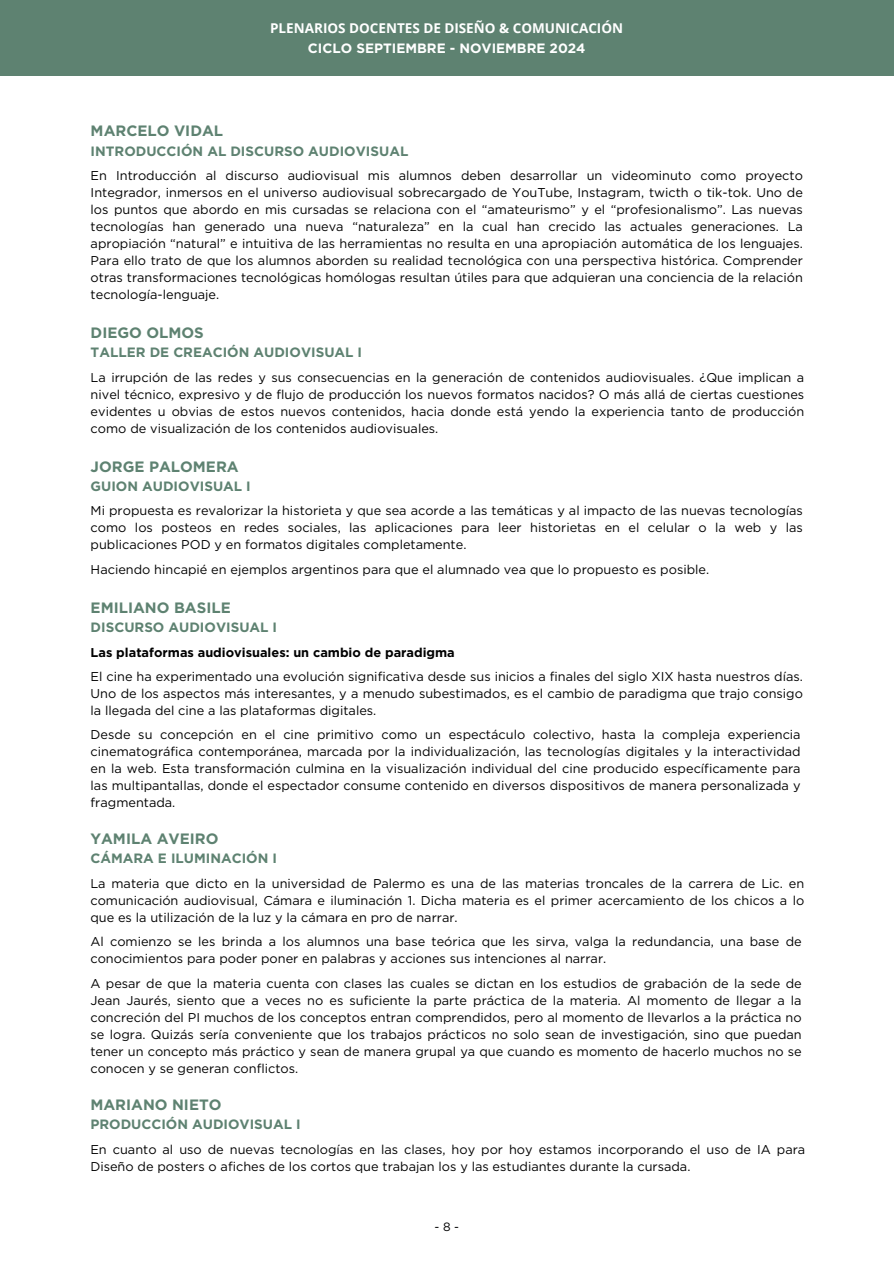
<style>
.page{position:relative;width:894px;height:1264px;background:#fff}
.page>*{position:absolute;margin:0;border:0;box-sizing:border-box;transform-origin:0 0}
.t1{font:700 15px "Gotham";color:#5e8271}
.t2{font:700 13.5px "Gotham";color:#5e8271}
.t3{font:700 13.5px "Open Sans";color:#fff}
.t4{font:700 13.5px "Gotham";color:#fff}
.t5{font:12.75px/17px "Gotham";color:#000;text-align:justify}
.t6{font:700 12.75px "Gotham";color:#000}
.t7{font:12px "Gotham";color:#000}
</style>
<div class="page">
<div style="left:0;top:0;width:893px;height:75px;background:#5e8271"></div>
<h1 class="t3" style="left:270px;top:18px;width:354px">PLENARIOS DOCENTES DE DISEÑO &amp; COMUNICACIÓN</h1>
<h1 class="t4" style="left:308px;top:40px;width:279px">CICLO SEPTIEMBRE - NOVIEMBRE 2024</h1>
<h1 class="t1" style="left:91px;top:122px;width:134px">MARCELO VIDAL</h1>
<h1 class="t2" style="left:91px;top:142px;width:319px">INTRODUCCIÓN AL DISCURSO AUDIOVISUAL</h1>
<h3 class="t5" style="left:91px;top:167px;width:713px">En Introducción al discurso audiovisual mis alumnos deben desarrollar un videominuto como proyecto Integrador, inmersos en el universo audiovisual sobrecargado de YouTube, Instagram, twicth o tik-tok. Uno de los puntos que abordo en mis cursadas se relaciona con el “amateurismo” y el “profesionalismo”. Las nuevas tecnologías han generado una nueva “naturaleza” en la cual han crecido las actuales generaciones. La apropiación “natural” e intuitiva de las herramientas no resulta en una apropiación automática de los lenguajes.<br>Para ello trato de que los alumnos aborden su realidad tecnológica con una perspectiva histórica. Comprender otras transformaciones tecnológicas homólogas resultan útiles para que adquieran una conciencia de la relación tecnología-lenguaje.</h3>
<h1 class="t1" style="left:91px;top:323px;width:115px">DIEGO OLMOS</h1>
<h1 class="t2" style="left:91px;top:344px;width:273px">TALLER DE CREACIÓN AUDIOVISUAL I</h1>
<h3 class="t5" style="left:91px;top:369px;width:715px">La irrupción de las redes y sus consecuencias en la generación de contenidos audiovisuales. ¿Que implican a nivel técnico, expresivo y de flujo de producción los nuevos formatos nacidos? O más allá de ciertas cuestiones evidentes u obvias de estos nuevos contenidos, hacia donde está yendo la experiencia tanto de producción como de visualización de los contenidos audiovisuales.</h3>
<h1 class="t1" style="left:91px;top:457px;width:149px">JORGE PALOMERA</h1>
<h1 class="t2" style="left:91px;top:477px;width:162px">GUION AUDIOVISUAL I</h1>
<h3 class="t5" style="left:91px;top:502px;width:713px">Mi propuesta es revalorizar la historieta y que sea acorde a las temáticas y al impacto de las nuevas tecnologías como los posteos en redes sociales, las aplicaciones para leer historietas en el celular o la web y las publicaciones POD y en formatos digitales completamente.</h3>
<h3 class="t5" style="left:91px;top:561px;width:620px">Haciendo hincapié en ejemplos argentinos para que el alumnado vea que lo propuesto es posible.</h3>
<h1 class="t1" style="left:91px;top:598px;width:141px">EMILIANO BASILE</h1>
<h1 class="t2" style="left:91px;top:618px;width:188px">DISCURSO AUDIOVISUAL I</h1>
<h2 class="t6" style="left:91px;top:644px;width:365px">Las plataformas audiovisuales: un cambio de paradigma</h2>
<h3 class="t5" style="left:91px;top:668px;width:713px">El cine ha experimentado una evolución significativa desde sus inicios a finales del siglo XIX hasta nuestros días.<br>Uno de los aspectos más interesantes, y a menudo subestimados, es el cambio de paradigma que trajo consigo la llegada del cine a las plataformas digitales.</h3>
<p class="t5" style="left:91px;top:726px;width:711px">Desde su concepción en el cine primitivo como un espectáculo colectivo, hasta la compleja experiencia cinematográfica contemporánea, marcada por la individualización, las tecnologías digitales y la interactividad en la web. Esta transformación culmina en la visualización individual del cine producido específicamente para las multipantallas, donde el espectador consume contenido en diversos dispositivos de manera personalizada y fragmentada.</p>
<h1 class="t1" style="left:90px;top:829px;width:130px">YAMILA AVEIRO</h1>
<h1 class="t2" style="left:90px;top:850px;width:188px">CÁMARA E ILUMINACIÓN I</h1>
<h3 class="t5" style="left:90px;top:874px;width:715px">La materia que dicto en la universidad de Palermo es una de las materias troncales de la carrera de Lic. en comunicación audiovisual, Cámara e iluminación 1. Dicha materia es el primer acercamiento de los chicos a lo que es la utilización de la luz y la cámara en pro de narrar.</h3>
<h1 class="t5" style="left:90px;top:933px;width:712px">Al comienzo se les brinda a los alumnos una base teórica que les sirva, valga la redundancia, una base de conocimientos para poder poner en palabras y acciones sus intenciones al narrar.</h1>
<h3 class="t5" style="left:90px;top:974px;width:712px">A pesar de que la materia cuenta con clases las cuales se dictan en los estudios de grabación de la sede de Jean Jaurés, siento que a veces no es suficiente la parte práctica de la materia. Al momento de llegar a la concreción del PI muchos de los conceptos entran comprendidos, pero al momento de llevarlos a la práctica no se logra. Quizás sería conveniente que los trabajos prácticos no solo sean de investigación, sino que puedan tener un concepto más práctico y sean de manera grupal ya que cuando es momento de hacerlo muchos no se conocen y se generan conflictos.</h3>
<h3 class="t1" style="left:90px;top:1095px;width:133px">MARIANO NIETO</h3>
<h3 class="t2" style="left:90px;top:1116px;width:212px">PRODUCCIÓN AUDIOVISUAL I</h3>
<h3 class="t5" style="left:90px;top:1141px;width:716px">En cuanto al uso de nuevas tecnologías en las clases, hoy por hoy estamos incorporando el uso de IA para<br>Diseño de posters o afiches de los cortos que trabajan los y las estudiantes durante la cursada.</h3>
<h3 class="t7" style="left:434px;top:1219px;width:26px">-8-</h3>
</div>
